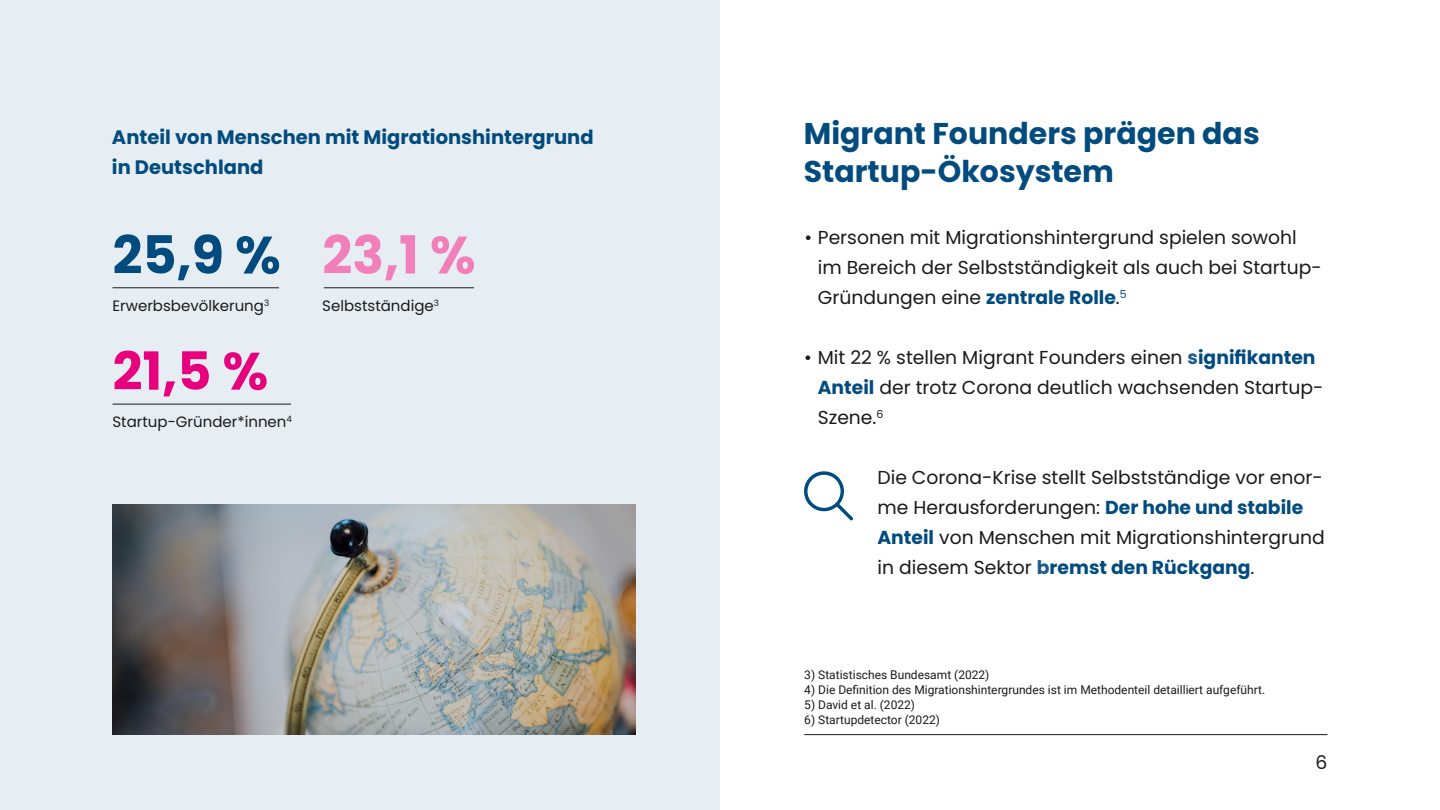
<style>
.page{position:relative;width:1440px;height:810px;background:#fff}
.page>*{position:absolute;margin:0;border:0;box-sizing:border-box;transform-origin:0 0}
.t1{font:700 52.5px "Poppins";color:#014b7e}
.t2{font:700 52.5px "Poppins";color:#e6007e}
.t3{font:700 52.5px "Poppins";color:#f17fba}
.t4{font:700 30px/38.2px "Poppins";color:#014b7e}
.t5{font:700 19.5px/30px "Poppins";color:#014b7e}
.t6{font:18.75px/30px "Poppins";color:#1a1a1a}
.t7{font:15px "Poppins";color:#1a1a1a}
.t8{font:12px "Roboto";color:#1a1a1a}
.s1{font-weight:700;color:#014b7e}
.s2{font-weight:700;color:#1b5d8b}
</style>
<div class="page">
<div style="left:0;top:0;width:720px;height:810px;background:#e7eef3"></div>
<hr style="left:804px;top:734px;width:523px;height:1px;background:#1a1a1a">
<img style="left:112px;top:504px;width:524px;height:231px">
<svg style="left:804px;top:471px;width:49px;height:49px"></svg>
<hr style="left:112px;top:287px;width:167px;height:1px;background:#1a1a1a">
<hr style="left:112px;top:404px;width:179px;height:1px;background:#1a1a1a">
<hr style="left:324px;top:287px;width:150px;height:1px;background:#1a1a1a">
<p class="t5" style="left:112px;top:123px;width:483px">Anteil von Menschen mit Migrationshintergrund in Deutschland</p>
<h1 class="t1" style="left:113px;top:225px;width:170px">25,9 %</h1>
<p class="t7" style="left:113px;top:297px;width:158px">Erwerbsbevölkerung<sup>3</sup></p>
<h1 class="t2" style="left:112px;top:341px;width:157px">21,5 %</h1>
<p class="t7" style="left:112px;top:413px;width:181px">Startup-Gründer*innen<sup>4</sup></p>
<h1 class="t3" style="left:322px;top:225px;width:155px">23,1 %</h1>
<p class="t7" style="left:322px;top:297px;width:118px">Selbstständige<sup>3</sup></p>
<h2 class="t4" style="left:804px;top:115px;width:457px">Migrant Founders prägen das<br>Startup-Ökosystem</h2>
<p class="t6" style="left:818px;top:222px;width:505px;text-indent:-13px">• Personen mit Migrationshintergrund spielen sowohl im Bereich der Selbstständigkeit als auch bei Startup-<br>Gründungen eine <span class="s1">zentrale Rolle</span>.<sup>5</sup></p>
<p class="t6" style="left:818px;top:342px;width:507px;text-indent:-14px">• Mit 22 % stellen Migrant Founders einen <span class="s2">s</span><span class="s1">ignifikanten<br>Anteil</span> der trotz Corona deutlich wachsenden Startup-<br>Szene.<sup>6</sup></p>
<p class="t6" style="left:877px;top:462px;width:449px">Die Corona-Krise stellt Selbstständige vor enor&shy;me Herausforderungen: <span class="s1">Der hohe und stabile Anteil</span> von Menschen mit Migrationshintergrund in diesem Sektor <span class="s2">b</span><span class="s1">remst den Rückgang</span>.</p>
<p class="t8" style="left:804px;top:666px;width:187px">3) Statistisches Bundesamt (2022)</p>
<p class="t8" style="left:804px;top:681px;width:462px">4) Die Definition des Migrationshintergrundes ist im Methodenteil detailliert aufgeführt.</p>
<p class="t8" style="left:804px;top:696px;width:112px">5) David et al. (2022)</p>
<p class="t8" style="left:804px;top:711px;width:137px">6) Startupdetector (2022)</p>
<p class="t6" style="left:1316px;top:747px;width:13px">6</p>
</div>
